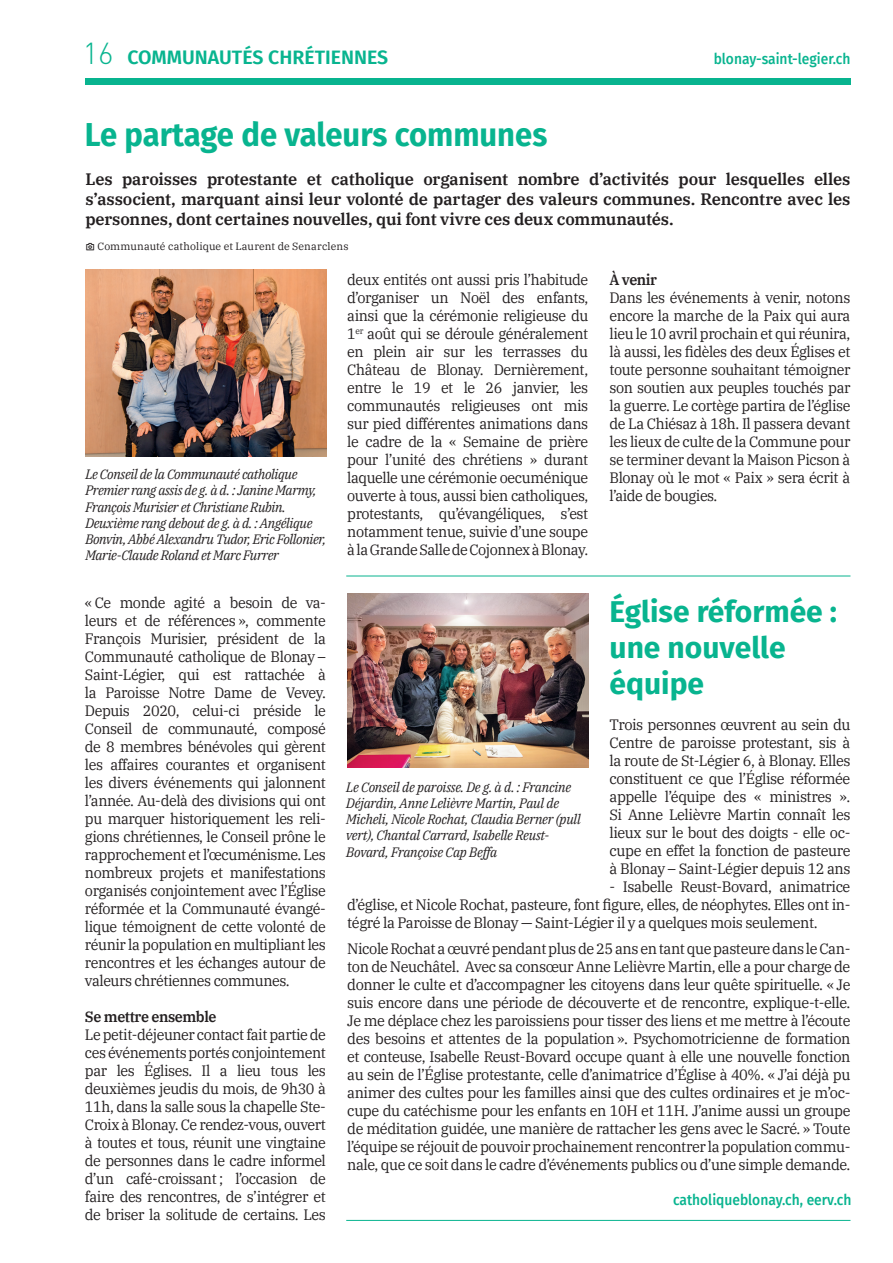
<style>
.page{position:relative;width:893px;height:1263px;background:#fff}
.page>*{position:absolute;margin:0;border:0;box-sizing:border-box;transform-origin:0 0}
.t1{font:700 33px "Fira Sans";color:#08b48f;scale:.94 1}
.t2{font:700 30px/36px "Fira Sans";color:#08b48f}
.t3{font:600 19.5px "Fira Sans";color:#08b48f}
.t4{font:600 16.5px/19.8px "IBM Plex Serif";letter-spacing:-.01em;color:#231f20;text-align:justify}
.t5{font:15px/18px "IBM Plex Serif";letter-spacing:-.03em;color:#231f20;text-align:justify;scale:.96 1}
.t6{font:15px/18px "IBM Plex Serif";letter-spacing:-.03em;color:#231f20;text-align:justify}
.t7{font:500 15px "Fira Sans";color:#08b48f;scale:.92 1}
.t8{font:600 15px "IBM Plex Serif";letter-spacing:-.03em;color:#231f20;scale:.96 1}
.t9{font:italic 13.5px/16.2px "IBM Plex Serif";letter-spacing:-.03em;color:#231f20}
.t10{font:10.5px "IBM Plex Serif";letter-spacing:.005em;color:#231f20}
.s1{font-family:"DIN Pro";font-weight:300;font-size:30px}
</style>
<div class="page">
<div style="left:85px;top:79px;width:765px;height:6px;background:#08b48f"></div>
<img style="left:85px;top:269px;width:242px;height:187px">
<img style="left:347px;top:593px;width:241px;height:175px">
<hr style="left:346px;top:1220px;width:504px;height:1px;background:#08b48f">
<hr style="left:346px;top:576px;width:504px;height:1px;background:#08b48f">
<h3 class="t3" style="left:83px;top:46px;width:307px"><span class="s1">16</span> COMMUNAUTÉS CHRÉTIENNES</h3>
<p class="t7" style="left:714px;top:50px;width:150px">blonay-saint-legier.ch</p>
<h1 class="t1" style="left:85px;top:115px;width:493px">Le partage de valeurs communes</h1>
<p class="t4" style="left:85px;top:169px;width:767px">Les paroisses protestante et catholique organisent nombre d’activités pour lesquelles elles s’associent, marquant ainsi leur volonté de partager des valeurs communes. Rencontre avec les personnes, dont certaines nouvelles, qui font vivre ces deux communautés.</p>
<p class="t10" style="left:97px;top:240px;width:253px">Communauté catholique et Laurent de Senarclens</p>
<p class="t9" style="left:85px;top:466px;width:242px">Le Conseil de la Communauté catholique Premier rang assis de g. à d. : Janine Marmy, François Murisier et Christiane Rubin.<br>Deuxième rang debout de g. à d. : Angélique Bonvin, Abbé Alexandru Tudor, Eric Follonier, Marie-Claude Roland et Marc Furrer</p>
<p class="t5" style="left:85px;top:593px;width:253px">« Ce monde agité a besoin de va&shy;leurs et de références », commente François Murisier, président de la Communauté catholique de Blonay – Saint-Légier, qui est rattachée à la Paroisse Notre Dame de Vevey.<br>Depuis 2020, celui-ci préside le Conseil de communauté, composé de 8 membres bénévoles qui gèrent les affaires courantes et organisent les divers événements qui jalonnent l’année. Au-delà des divisions qui ont pu marquer historiquement les reli&shy;gions chrétiennes, le Conseil prône le rapprochement et l’œcuménisme. Les nombreux projets et manifestations organisés conjointement avec l’Église réformée et la Communauté évangé&shy;lique témoignent de cette volonté de réunir la population en multipliant les rencontres et les échanges autour de valeurs chrétiennes communes.</p>
<p class="t8" style="left:85px;top:1006px;width:139px">Se mettre ensemble</p>
<p class="t5" style="left:85px;top:1025px;width:253px">Le petit-déjeuner contact fait partie de ces événements portés conjointement par les Églises. Il a lieu tous les deuxièmes jeudis du mois, de 9h30 à 11h, dans la salle sous la chapelle Ste-Croix à Blonay. Ce rendez-vous, ouvert à toutes et tous, réunit une vingtaine de personnes dans le cadre informel d’un café-croissant ; l’occasion de faire des rencontres, de s’intégrer et de briser la solitude de certains. Les</p>
<p class="t5" style="left:347px;top:270px;width:253px">deux entités ont aussi pris l’habitude d’organiser un Noël des enfants, ainsi que la cérémonie religieuse du 1<sup>er</sup> août qui se déroule généralement en plein air sur les terrasses du Château de Blonay. Dernièrement, entre le 19 et le 26 janvier, les communautés religieuses ont mis sur pied différentes animations dans le cadre de la « Semaine de prière pour l’unité des chrétiens » durant laquelle une cérémonie oecuménique ouverte à tous, aussi bien catholiques, protestants, qu’évangéliques, s’est notamment tenue, suivie d’une soupe à la Grande Salle de Cojonnex à Blonay.</p>
<p class="t8" style="left:609px;top:269px;width:51px">À venir</p>
<p class="t5" style="left:609px;top:288px;width:253px">Dans les événements à venir, notons encore la marche de la Paix qui aura lieu le 10 avril prochain et qui réunira, là aussi, les fidèles des deux Églises et toute personne souhaitant témoigner son soutien aux peuples touchés par la guerre. Le cortège partira de l’église de La Chiésaz à 18h. Il passera devant les lieux de culte de la Commune pour se terminer devant la Maison Picson à Blonay où le mot « Paix » sera écrit à l’aide de bougies.</p>
<h2 class="t2" style="left:609px;top:594px;width:229px">Église réformée : une nouvelle équipe</h2>
<p class="t6" style="left:609px;top:715px;width:242px">Trois personnes œuvrent au sein du Centre de paroisse protestant, sis à la route de St-Légier 6, à Blonay. Elles constituent ce que l’Église réformée appelle l’équipe des « ministres ».<br>Si Anne Lelièvre Martin connaît les lieux sur le bout des doigts - elle oc&shy;cupe en effet la fonction de pasteure à Blonay – Saint-Légier depuis 12 ans</p>
<p class="t6" style="left:347px;top:877px;width:505px;text-indent:262px">- Isabelle Reust-Bovard, animatrice d’église, et Nicole Rochat, pasteure, font figure, elles, de néophytes. Elles ont in&shy;tégré la Paroisse de Blonay — Saint-Légier il y a quelques mois seulement.</p>
<p class="t6" style="left:347px;top:940px;width:505px">Nicole Rochat a œuvré pendant plus de 25 ans en tant que pasteure dans le Can&shy;ton de Neuchâtel. Avec sa consœur Anne Lelièvre Martin, elle a pour charge de donner le culte et d’accompagner les citoyens dans leur quête spirituelle. « Je suis encore dans une période de découverte et de rencontre, explique-t-elle.<br>Je me déplace chez les paroissiens pour tisser des liens et me mettre à l’écoute des besoins et attentes de la population ». Psychomotricienne de formation et conteuse, Isabelle Reust-Bovard occupe quant à elle une nouvelle fonction au sein de l’Église protestante, celle d’animatrice d’Église à 40%. « J’ai déjà pu animer des cultes pour les familles ainsi que des cultes ordinaires et je m’oc&shy;cupe du catéchisme pour les enfants en 10H et 11H. J’anime aussi un groupe de méditation guidée, une manière de rattacher les gens avec le Sacré. » Toute l’équipe se réjouit de pouvoir prochainement rencontrer la population commu&shy;nale, que ce soit dans le cadre d’événements publics ou d’une simple demande.</p>
<p class="t9" style="left:346px;top:779px;width:236px">Le Conseil de paroisse. De g. à d. : Francine Déjardin, Anne Lelièvre Martin, Paul de Micheli, Nicole Rochat, Claudia Berner (pull vert), Chantal Carrard, Isabelle Reust-Bovard, Françoise Cap Beffa</p>
<p class="t7" style="left:673px;top:1191px;width:195px">catholiqueblonay.ch, eerv.ch</p>
</div>
